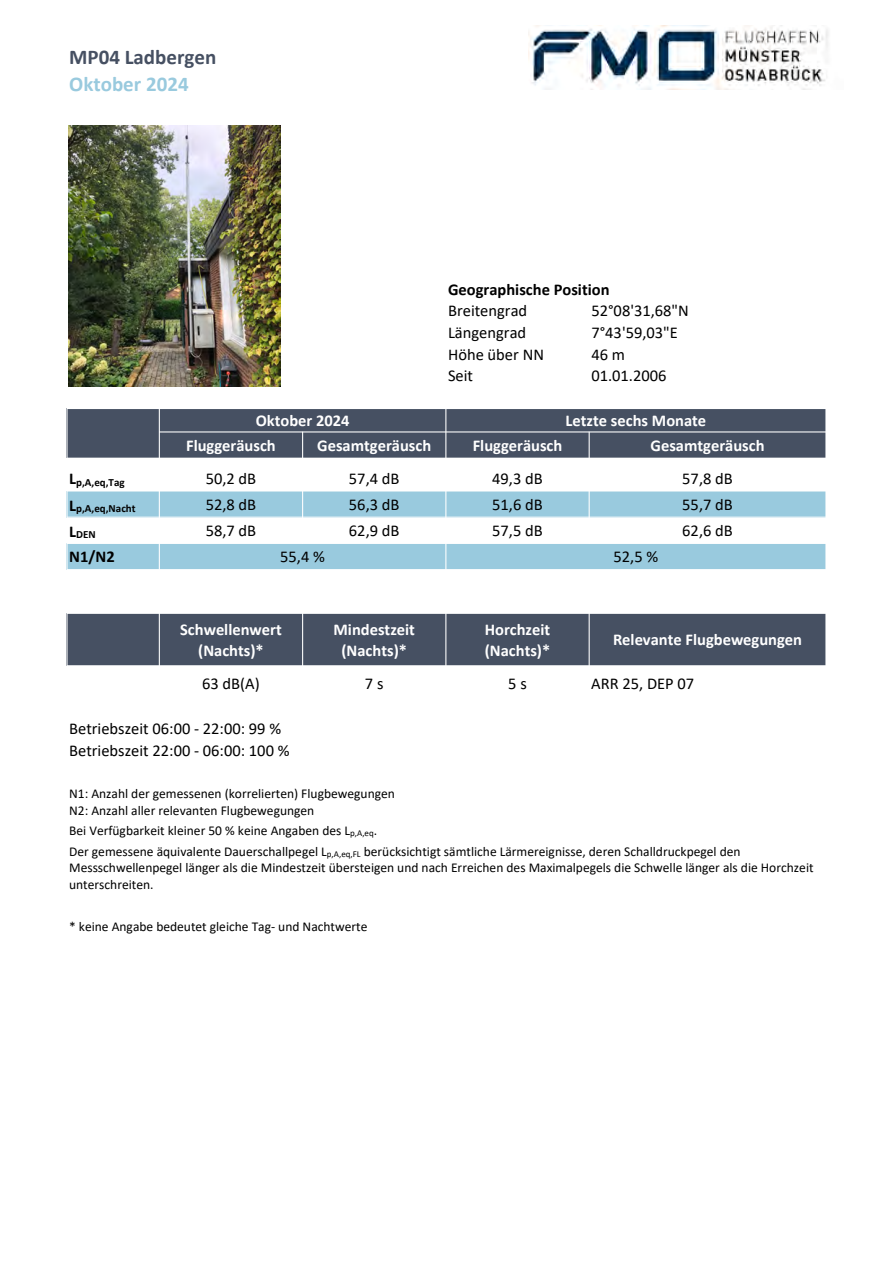
<style>
.page{position:relative;width:893px;height:1263px;background:#fff}
.page>*{position:absolute;margin:0;border:0;box-sizing:border-box;transform-origin:0 0}
.t1{font:700 21px "Calibri";color:#465062}
.t2{font:700 21px "Calibri";color:#99cade}
.t3{font:16.5px "Calibri";color:#000}
.t4{font:700 16.5px/20.1px "Calibri";color:#fff;text-align:center}
.t5{font:700 16.5px "Calibri";color:#000}
.t6{font:13.5px/16.6px "Calibri";color:#000}
.t7{font:700 10.95px "Calibri";color:#000}
</style>
<div class="page">
<img style="left:528px;top:26px;width:301px;height:64px">
<div style="left:67px;top:408px;width:759px;height:50px;background:#465062"></div>
<div style="left:67px;top:491px;width:759px;height:26px;background:#99cade"></div>
<div style="left:67px;top:543px;width:759px;height:27px;background:#99cade"></div>
<div style="left:67px;top:613px;width:759px;height:53px;background:#465062"></div>
<hr style="left:67px;top:408px;width:759px;height:1px;background:#fff">
<hr style="left:159px;top:431px;width:667px;height:1px;background:#fff">
<hr style="left:67px;top:543px;width:759px;height:1px;background:#fff">
<hr style="left:67px;top:569px;width:759px;height:1px;background:#fff">
<hr style="left:67px;top:613px;width:759px;height:1px;background:#fff">
<hr style="left:67px;top:665px;width:759px;height:1px;background:#fff">
<hr style="left:66px;top:408px;width:2px;height:50px;background:#fff">
<hr style="left:66px;top:464px;width:2px;height:106px;background:#fff">
<hr style="left:66px;top:613px;width:2px;height:53px;background:#fff">
<hr style="left:159px;top:408px;width:1px;height:50px;background:#fff">
<hr style="left:159px;top:464px;width:1px;height:106px;background:#fff">
<hr style="left:159px;top:613px;width:1px;height:53px;background:#fff">
<svg style="left:302px;top:432px;width:1px;height:26px"></svg>
<hr style="left:302px;top:464px;width:1px;height:80px;background:#fff">
<hr style="left:302px;top:613px;width:1px;height:53px;background:#fff">
<hr style="left:445px;top:408px;width:1px;height:50px;background:#fff">
<hr style="left:445px;top:464px;width:1px;height:106px;background:#fff">
<hr style="left:445px;top:613px;width:1px;height:53px;background:#fff">
<svg style="left:589px;top:432px;width:1px;height:26px"></svg>
<hr style="left:589px;top:464px;width:1px;height:80px;background:#fff">
<hr style="left:589px;top:613px;width:1px;height:53px;background:#fff">
<hr style="left:825px;top:408px;width:1px;height:50px;background:#fff">
<hr style="left:825px;top:464px;width:1px;height:106px;background:#fff">
<hr style="left:825px;top:613px;width:1px;height:53px;background:#fff">
<img style="left:68px;top:126px;width:212px;height:261px">
<p class="t1" style="left:69px;top:42px;width:149px">MP04 Ladbergen</p>
<p class="t2" style="left:69px;top:69px;width:121px">Oktober 2024</p>
<p class="t5" style="left:448px;top:277px;width:163px">Geographische Position</p>
<p class="t3" style="left:448px;top:299px;width:81px">Breitengrad</p>
<p class="t3" style="left:591px;top:299px;width:99px">52°08'31,68"N</p>
<p class="t3" style="left:448px;top:321px;width:80px">Längengrad</p>
<p class="t3" style="left:591px;top:321px;width:88px">7°43'59,03"E</p>
<p class="t3" style="left:448px;top:343px;width:97px">Höhe über NN</p>
<p class="t3" style="left:591px;top:343px;width:35px">46 m</p>
<p class="t3" style="left:448px;top:364px;width:27px">Seit</p>
<p class="t3" style="left:591px;top:364px;width:77px">01.01.2006</p>
<p class="t4" style="left:256px;top:410px;width:95px">Oktober 2024</p>
<p class="t4" style="left:566px;top:410px;width:142px">Letzte sechs Monate</p>
<p class="t4" style="left:186px;top:435px;width:91px">Fluggeräusch</p>
<p class="t4" style="left:317px;top:435px;width:116px">Gesamtgeräusch</p>
<p class="t4" style="left:473px;top:435px;width:91px">Fluggeräusch</p>
<p class="t4" style="left:651px;top:435px;width:116px">Gesamtgeräusch</p>
<p class="t7" style="left:69px;top:475px;width:57px"><sup>L</sup>p,A,eq,Tag</p>
<p class="t3" style="left:206px;top:467px;width:52px">50,2 dB</p>
<p class="t3" style="left:349px;top:467px;width:52px">57,4 dB</p>
<p class="t3" style="left:492px;top:467px;width:52px">49,3 dB</p>
<p class="t3" style="left:682px;top:467px;width:52px">57,8 dB</p>
<p class="t7" style="left:69px;top:501px;width:68px"><sup>L</sup>p,A,eq,Nacht</p>
<p class="t3" style="left:206px;top:493px;width:52px">52,8 dB</p>
<p class="t3" style="left:349px;top:493px;width:52px">56,3 dB</p>
<p class="t3" style="left:492px;top:493px;width:52px">51,6 dB</p>
<p class="t3" style="left:682px;top:493px;width:52px">55,7 dB</p>
<p class="t7" style="left:69px;top:527px;width:28px"><sup>L</sup>DEN</p>
<p class="t3" style="left:206px;top:519px;width:52px">58,7 dB</p>
<p class="t3" style="left:349px;top:519px;width:52px">62,9 dB</p>
<p class="t3" style="left:492px;top:519px;width:52px">57,5 dB</p>
<p class="t3" style="left:682px;top:519px;width:52px">62,6 dB</p>
<p class="t5" style="left:69px;top:545px;width:47px">N1/N2</p>
<p class="t3" style="left:280px;top:545px;width:46px">55,4 %</p>
<p class="t3" style="left:614px;top:545px;width:46px">52,5 %</p>
<p class="t4" style="left:180px;top:620px;width:103px">Schwellenwert (Nachts)*</p>
<p class="t4" style="left:334px;top:620px;width:83px">Mindestzeit (Nachts)*</p>
<p class="t4" style="left:485px;top:620px;width:67px;text-align:left">Horchzeit (Nachts)*</p>
<p class="t4" style="left:613px;top:630px;width:191px">Relevante Flugbewegungen</p>
<p class="t3" style="left:202px;top:672px;width:59px">63 dB(A)</p>
<p class="t3" style="left:365px;top:672px;width:20px">7 s</p>
<p class="t3" style="left:508px;top:672px;width:20px">5 s</p>
<p class="t3" style="left:591px;top:672px;width:104px">ARR 25, DEP 07</p>
<p class="t3" style="left:69px;top:717px;width:214px">Betriebszeit 06:00 - 22:00: 99 %</p>
<p class="t3" style="left:69px;top:739px;width:222px">Betriebszeit 22:00 - 06:00: 100 %</p>
<p class="t6" style="left:69px;top:785px;width:327px">N1: Anzahl der gemessenen (korrelierten) Flugbewegungen<br>N2: Anzahl aller relevanten Flugbewegungen</p>
<p class="t6" style="left:69px;top:822px;width:310px">Bei Verfügbarkeit kleiner 50 % keine Angaben des L<sub>p,A,eq</sub>.</p>
<p class="t6" style="left:69px;top:842px;width:746px">Der gemessene äquivalente Dauerschallpegel L<sub>p,A,eq,FL</sub> berücksichtigt sämtliche Lärmereignisse, deren Schalldruckpegel den<br>Messschwellenpegel länger als die Mindestzeit übersteigen und nach Erreichen des Maximalpegels die Schwelle länger als die Horchzeit unterschreiten.</p>
<p class="t6" style="left:69px;top:917px;width:300px">* keine Angabe bedeutet gleiche Tag- und Nachtwerte</p>
</div>
